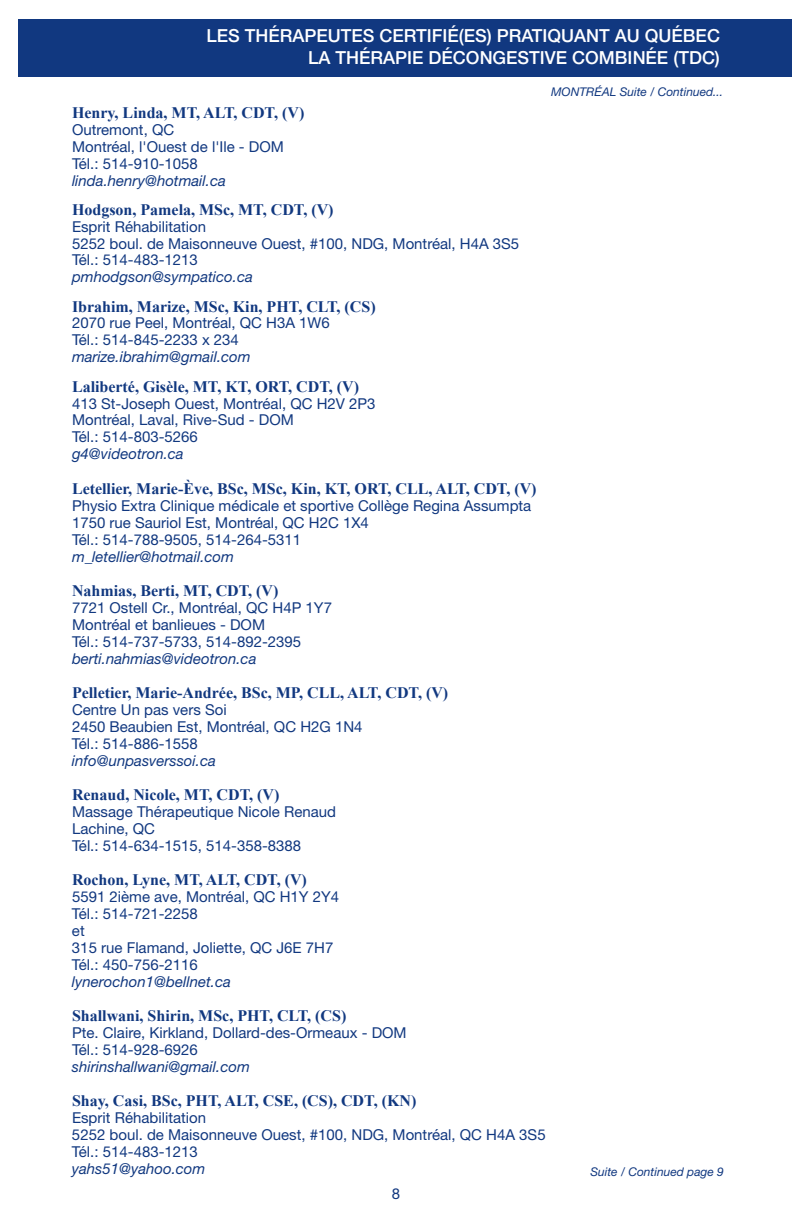
<style>
.page{position:relative;width:792px;height:1224px;background:#fff}
.page>*{position:absolute;margin:0;border:0;box-sizing:border-box;transform-origin:0 0}
.t1{font:500 18px/21.6px "Helvetica Neue LT Std";color:#fff;text-align:right}
.t2{font:700 16px "Times New Roman";color:#113880}
.t3{font:15px/17px "Helvetica Neue LT Std";color:#113880}
.t4{font:italic 15px "Helvetica Neue LT Std";color:#113880}
.t5{font:italic 12px "Helvetica Neue LT Std";color:#113880}
</style>
<div class="page">
<div style="left:18px;top:19px;width:774px;height:58px;background:#113880"></div>
<p class="t1" style="left:207px;top:27px;width:515px">LES THÉRAPEUTES CERTIFIÉ(ES) PRATIQUANT AU QUÉBEC<br>LA THÉRAPIE DÉCONGESTIVE COMBINÉE (TDC)</p>
<p class="t5" style="left:551px;top:87px;width:174px">MONTRÉAL Suite / Continued...</p>
<p class="t2" style="left:72px;top:103px;width:234px">Henry, Linda, MT, ALT, CDT, (V)</p>
<p class="t3" style="left:72px;top:122px;width:213px">Outremont, QC<br>Montréal, l'Ouest de l'Ile - DOM<br>Tél.: 514-910-1058</p>
<p class="t4" style="left:72px;top:175px;width:155px">linda.henry@hotmail.ca</p>
<p class="t2" style="left:72px;top:201px;width:263px">Hodgson, Pamela, MSc, MT, CDT, (V)</p>
<p class="t3" style="left:72px;top:219px;width:449px">Esprit Réhabilitation<br>5252 boul. de Maisonneuve Ouest, #100, NDG, Montréal, H4A 3S5<br>Tél.: 514-483-1213</p>
<p class="t4" style="left:72px;top:271px;width:182px">pmhodgson@sympatico.ca</p>
<p class="t2" style="left:72px;top:297px;width:305px">Ibrahim, Marize, MSc, Kin, PHT, CLT, (CS)</p>
<p class="t3" style="left:72px;top:316px;width:259px">2070 rue Peel, Montréal, QC H3A 1W6<br>Tél.: 514-845-2233 x 234</p>
<p class="t4" style="left:72px;top:351px;width:180px">marize.ibrahim@gmail.com</p>
<p class="t2" style="left:72px;top:377px;width:289px">Laliberté, Gisèle, MT, KT, ORT, CDT, (V)</p>
<p class="t3" style="left:72px;top:396px;width:305px">413 St-Joseph Ouest, Montréal, QC H2V 2P3<br>Montréal, Laval, Rive-Sud - DOM<br>Tél.: 514-803-5266</p>
<p class="t4" style="left:72px;top:448px;width:113px">g4@videotron.ca</p>
<p class="t2" style="left:72px;top:479px;width:466px">Letellier, Marie-Ève, BSc, MSc, Kin, KT, ORT, CLL, ALT, CDT, (V)</p>
<p class="t3" style="left:72px;top:498px;width:461px">Physio Extra Clinique médicale et sportive Collège Regina Assumpta<br>1750 rue Sauriol Est, Montréal, QC H2C 1X4<br>Tél.: 514-788-9505, 514-264-5311</p>
<p class="t4" style="left:72px;top:551px;width:163px">m_letellier@hotmail.com</p>
<p class="t2" style="left:72px;top:581px;width:208px">Nahmias, Berti, MT, CDT, (V)</p>
<p class="t3" style="left:72px;top:600px;width:262px">7721 Ostell Cr., Montréal, QC H4P 1Y7<br>Montréal et banlieues - DOM<br>Tél.: 514-737-5733, 514-892-2395</p>
<p class="t4" style="left:72px;top:653px;width:186px">berti.nahmias@videotron.ca</p>
<p class="t2" style="left:72px;top:683px;width:378px">Pelletier, Marie-Andrée, BSc, MP, CLL, ALT, CDT, (V)</p>
<p class="t3" style="left:72px;top:702px;width:292px">Centre Un pas vers Soi<br>2450 Beaubien Est, Montréal, QC H2G 1N4<br>Tél.: 514-886-1558</p>
<p class="t4" style="left:72px;top:755px;width:145px">info@unpasverssoi.ca</p>
<p class="t2" style="left:72px;top:785px;width:209px">Renaud, Nicole, MT, CDT, (V)</p>
<p class="t3" style="left:72px;top:804px;width:266px">Massage Thérapeutique Nicole Renaud<br>Lachine, QC<br>Tél.: 514-634-1515, 514-358-8388</p>
<p class="t2" style="left:72px;top:870px;width:236px">Rochon, Lyne, MT, ALT, CDT, (V)</p>
<p class="t3" style="left:72px;top:889px;width:269px">5591 2ième ave, Montréal, QC H1Y 2Y4<br>Tél.: 514-721-2258<br>et<br>315 rue Flamand, Joliette, QC J6E 7H7<br>Tél.: 450-756-2116</p>
<p class="t4" style="left:72px;top:976px;width:160px">lynerochon1@bellnet.ca</p>
<p class="t2" style="left:72px;top:1006px;width:276px">Shallwani, Shirin, MSc, PHT, CLT, (CS)</p>
<p class="t3" style="left:72px;top:1025px;width:336px">Pte. Claire, Kirkland, Dollard-des-Ormeaux - DOM<br>Tél.: 514-928-6926</p>
<p class="t4" style="left:72px;top:1061px;width:179px">shirinshallwani@gmail.com</p>
<p class="t2" style="left:72px;top:1091px;width:346px">Shay, Casi, BSc, PHT, ALT, CSE, (CS), CDT, (KN)</p>
<p class="t3" style="left:72px;top:1110px;width:475px">Esprit Réhabilitation<br>5252 boul. de Maisonneuve Ouest, #100, NDG, Montréal, QC H4A 3S5<br>Tél.: 514-483-1213</p>
<p class="t4" style="left:72px;top:1163px;width:135px">yahs51@yahoo.com</p>
<p class="t3" style="left:392px;top:1186px;width:10px">8</p>
<p class="t5" style="left:590px;top:1167px;width:135px">Suite / Continued page 9</p>
</div>
